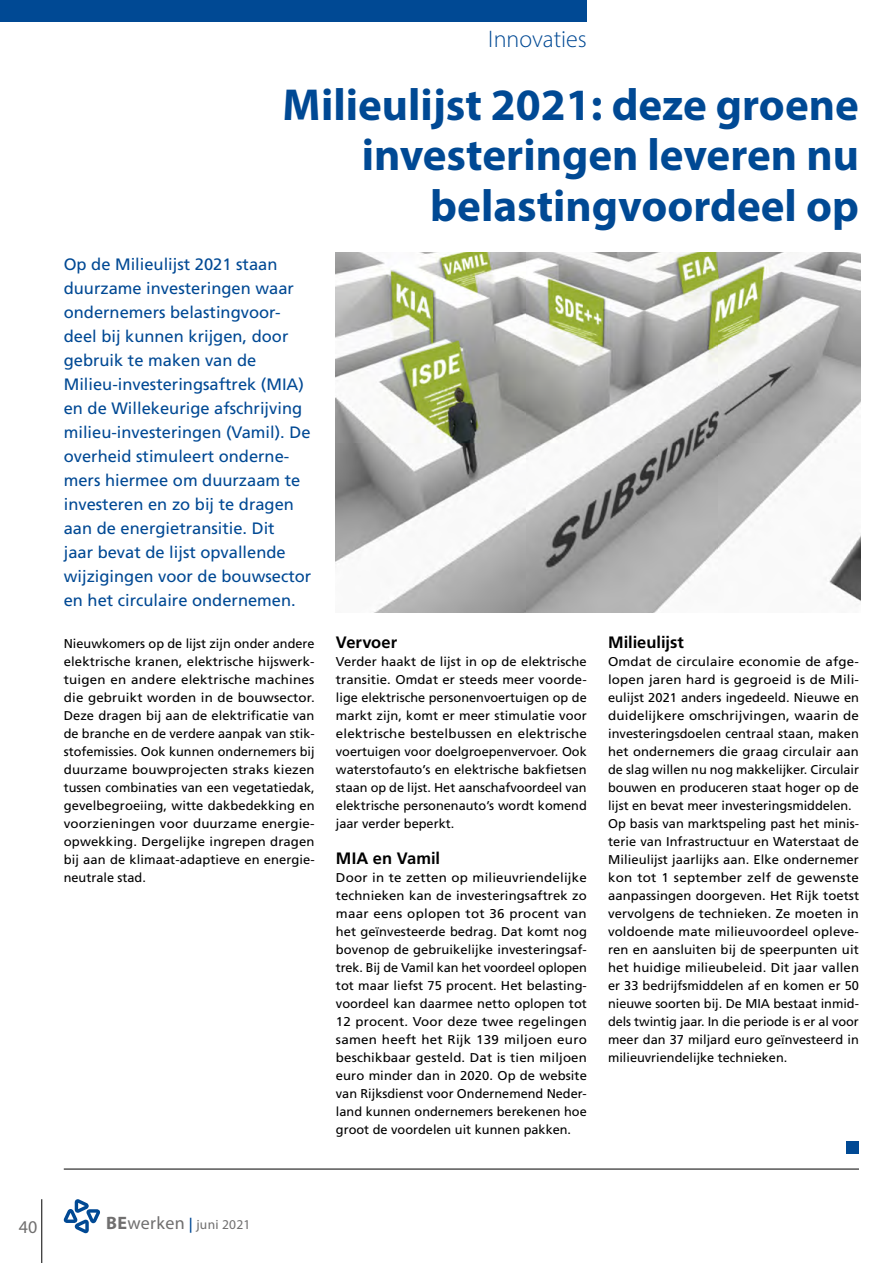
<style>
.page{position:relative;width:893px;height:1263px;background:#fff}
.page>*{position:absolute;margin:0;border:0;box-sizing:border-box;transform-origin:0 0}
.Kop_blauw_klein{font:700 45px/51px "Myriad Pro";color:#004994;text-align:right}
.Kop_blauw_klein_Link{font:300 24px "Myriad Pro";color:#004994}
.t1{font:18px "Myriad Pro";letter-spacing:.02em;color:#706f6f}
.intro{font:16.5px/24px "Frutiger LT Std";color:#004994}
._03_Tussenkop{font:700 16.5px "Frutiger LT Std";color:#000}
.t2{font:13.5px "Myriad Pro";letter-spacing:.02em;color:#706f6f}
._01_Broodtekst{font:12.75px/18px "Frutiger LT Std";color:#000;text-align:justify}
._01_Broodtekst-2{font:12.75px/18px "Frutiger LT Std";color:#000;text-align:justify;scale:1.05 1}
.s1{font-weight:700}
.s2{font-family:"Frutiger LT Std";font-size:15px;color:#004994}
</style>
<div class="page">
<hr style="left:41px;top:1199px;width:1px;height:64px;background:#000">
<div style="left:0;top:0;width:587px;height:21px;background:#004994"></div>
<svg style="left:64px;top:1199px;width:36px;height:34px"></svg>
<div style="left:846px;top:1141px;width:13px;height:12px;background:#004994"></div>
<hr style="left:64px;top:1169px;width:795px;height:1px;background:#000">
<img style="left:336px;top:253px;width:524px;height:360px">
<p class="Kop_blauw_klein_Link" style="left:488px;top:24px;width:100px">Innovaties</p>
<p class="Kop_blauw_klein" style="left:283px;top:77px;width:578px">Milieulijst 2021: deze groene investeringen leveren nu belastingvoordeel op</p>
<p class="intro" style="left:64px;top:252px;width:249px">Op de Milieulijst 2021 staan duurzame investeringen waar ondernemers belastingvoor&shy;deel bij kunnen krijgen, door gebruik te maken van de<br>Milieu-investeringsaftrek (MIA) en de Willekeurige afschrijving milieu-investeringen (Vamil). De overheid stimuleert onderne&shy;mers hiermee om duurzaam te investeren en zo bij te dragen aan de energietransitie. Dit<br>jaar bevat de lijst opvallende wijzigingen voor de bouwsector en het circulaire ondernemen.</p>
<p class="_01_Broodtekst" style="left:64px;top:635px;width:253px">Nieuwkomers op de lijst zijn onder andere elektrische kranen, elektrische hijswerk&shy;tuigen en andere elektrische machines die gebruikt worden in de bouwsector.<br>Deze dragen bij aan de elektrificatie van de branche en de verdere aanpak van stik&shy;stofemissies. Ook kunnen ondernemers bij duurzame bouwprojecten straks kiezen tussen combinaties van een vegetatiedak, gevelbegroeiing, witte dakbedekking en voorzieningen voor duurzame energie&shy;opwekking. Dergelijke ingrepen dragen bij aan de klimaat-adaptieve en energie&shy;neutrale stad.</p>
<p class="_03_Tussenkop" style="left:336px;top:633px;width:63px">Vervoer</p>
<p class="_01_Broodtekst" style="left:336px;top:653px;width:252px">Verder haakt de lijst in op de elektrische transitie. Omdat er steeds meer voorde&shy;lige elektrische personenvoertuigen op de markt zijn, komt er meer stimulatie voor elektrische bestelbussen en elektrische voertuigen voor doelgroepenvervoer. Ook waterstofauto’s en elektrische bakfietsen staan op de lijst. Het aanschafvoordeel van elektrische personenauto’s wordt komend jaar verder beperkt.</p>
<p class="_03_Tussenkop" style="left:336px;top:849px;width:106px">MIA en Vamil</p>
<p class="_01_Broodtekst-2" style="left:336px;top:869px;width:241px">Door in te zetten op milieuvriendelijke technieken kan de investeringsaftrek zo maar eens oplopen tot 36 procent van het geïnvesteerde bedrag. Dat komt nog bovenop de gebruikelijke investeringsaf&shy;trek. Bij de Vamil kan het voordeel oplopen tot maar liefst 75 procent. Het belasting&shy;voordeel kan daarmee netto oplopen tot 12 procent. Voor deze twee regelingen samen heeft het Rijk 139 miljoen euro beschikbaar gesteld. Dat is tien miljoen euro minder dan in 2020. Op de website van Rijksdienst voor Ondernemend Neder&shy;land kunnen ondernemers berekenen hoe groot de voordelen uit kunnen pakken.</p>
<p class="_03_Tussenkop" style="left:608px;top:633px;width:77px">Milieulijst</p>
<p class="_01_Broodtekst-2" style="left:608px;top:653px;width:241px">Omdat de circulaire economie de afge&shy;lopen jaren hard is gegroeid is de Mili&shy;eulijst 2021 anders ingedeeld. Nieuwe en duidelijkere omschrijvingen, waarin de investeringsdoelen centraal staan, maken het ondernemers die graag circulair aan de slag willen nu nog makkelijker. Circulair bouwen en produceren staat hoger op de lijst en bevat meer investeringsmiddelen.</p>
<p class="_01_Broodtekst" style="left:608px;top:815px;width:253px">Op basis van marktspeling past het minis&shy;terie van Infrastructuur en Waterstaat de Milieulijst jaarlijks aan. Elke ondernemer kon tot 1 september zelf de gewenste aanpassingen doorgeven. Het Rijk toetst vervolgens de technieken. Ze moeten in voldoende mate milieuvoordeel opleve&shy;ren en aansluiten bij de speerpunten uit het huidige milieubeleid. Dit jaar vallen er 33 bedrijfsmiddelen af en komen er 50 nieuwe soorten bij. De MIA bestaat inmid&shy;dels twintig jaar. In die periode is er al voor meer dan 37 miljard euro geïnvesteerd in milieuvriendelijke technieken.</p>
<p class="t1" style="left:19px;top:1216px;width:20px">40</p>
<p class="t1" style="left:106px;top:1212px;width:80px"><span class="s1">BE</span>werken</p>
<p class="t2" style="left:189px;top:1216px;width:63px"><span class="s2">|</span> juni 2021</p>
</div>
